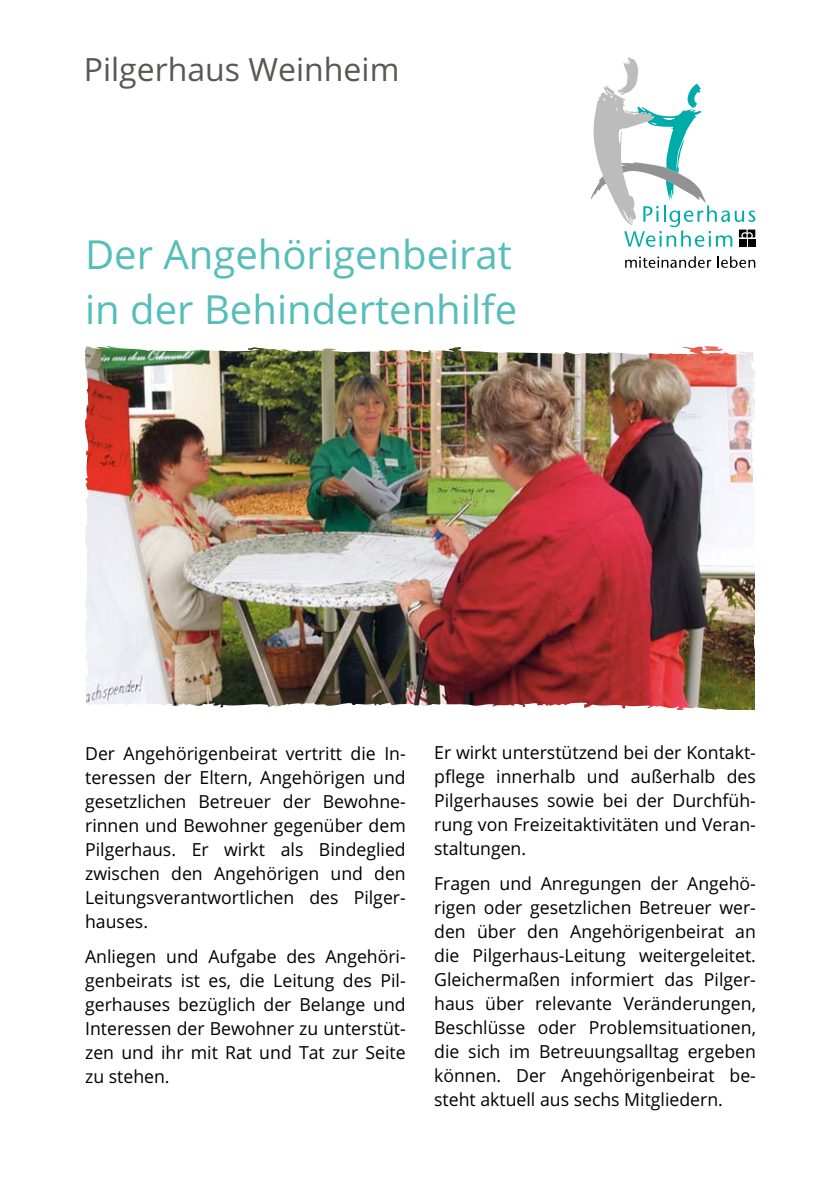
<style>
.page{position:relative;width:840px;height:1191px;background:#fff}
.page>*{position:absolute;margin:0;border:0;box-sizing:border-box;transform-origin:0 0}
.t1{font:40px/55.6px "Open Sans";color:#55bdba}
.t2{font:32px "Open Sans";color:#575756}
.t3{font:18px/24px "Open Sans";color:#000;text-align:justify}
</style>
<div class="page">
<svg style="left:625px;top:256px;width:86px;height:12px"></svg>
<svg style="left:717px;top:256px;width:37px;height:12px"></svg>
<svg style="left:591px;top:57px;width:164px;height:190px"></svg>
<img style="left:85px;top:346px;width:670px;height:364px">
<h2 class="t2" style="left:84px;top:57px;width:317px">Pilgerhaus Weinheim</h2>
<h1 class="t1" style="left:85px;top:230px;width:433px">Der Angehörigenbeirat in der Behindertenhilfe</h1>
<p class="t3" style="left:85px;top:743px;width:322px">Der Angehörigenbeirat vertritt die In&shy;teressen der Eltern, Angehörigen und gesetzlichen Betreuer der Bewohne&shy;rinnen und Bewohner gegenüber dem Pilgerhaus. Er wirkt als Bindeglied zwischen den Angehörigen und den Leitungsverantwortlichen des Pilger&shy;hauses.</p>
<p class="t3" style="left:85px;top:946px;width:322px">Anliegen und Aufgabe des Angehöri&shy;genbeirats ist es, die Leitung des Pil&shy;gerhauses bezüglich der Belange und Interessen der Bewohner zu unterstüt&shy;zen und ihr mit Rat und Tat zur Seite zu stehen.</p>
<p class="t3" style="left:434px;top:742px;width:323px">Er wirkt unterstützend bei der Kontakt&shy;pflege innerhalb und außerhalb des Pilgerhauses sowie bei der Durchfüh&shy;rung von Freizeitaktivitäten und Veran&shy;staltungen.</p>
<p class="t3" style="left:434px;top:873px;width:323px">Fragen und Anregungen der Angehö&shy;rigen oder gesetzlichen Betreuer wer&shy;den über den Angehörigenbeirat an die Pilgerhaus-Leitung weitergeleitet.<br>Gleichermaßen informiert das Pilger&shy;haus über relevante Veränderungen, Beschlüsse oder Problemsituationen, die sich im Betreuungsalltag ergeben können. Der Angehörigenbeirat be&shy;steht aktuell aus sechs Mitgliedern.</p>
</div>
